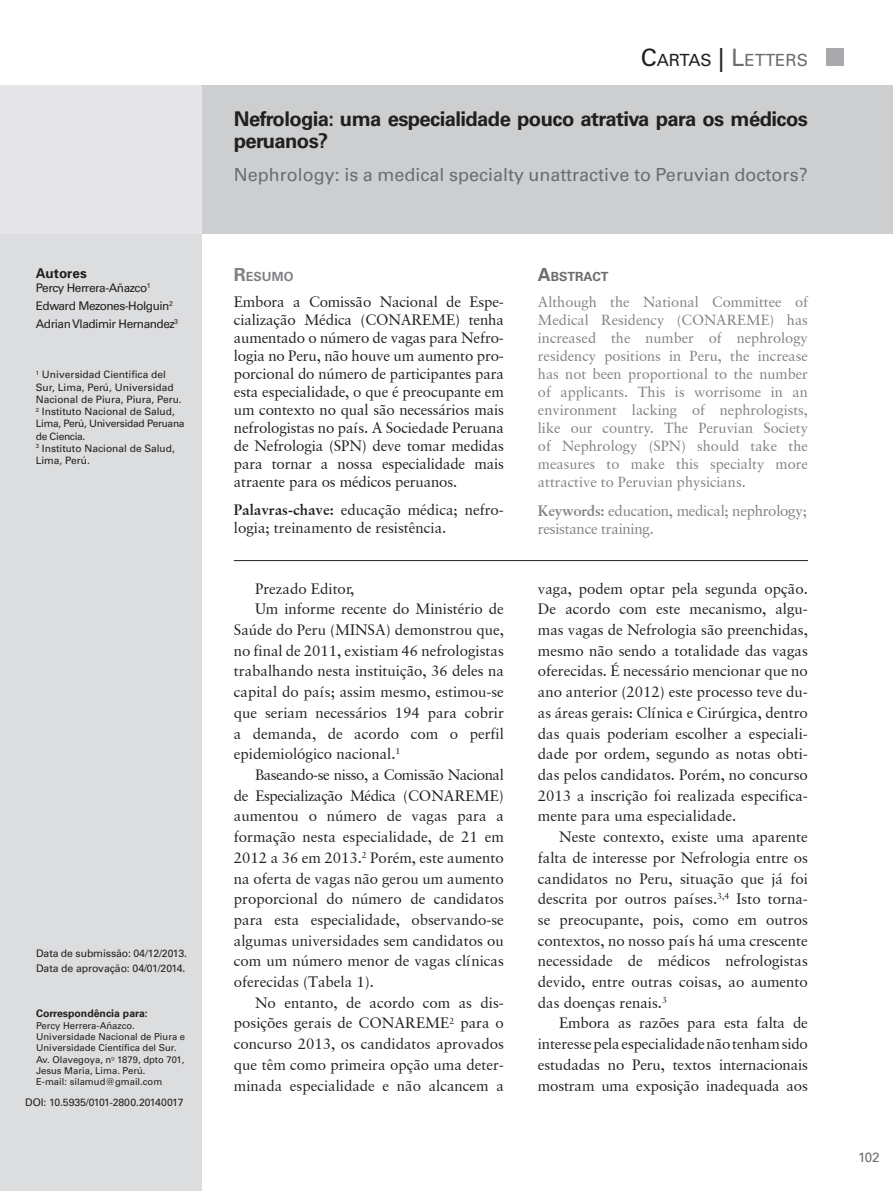
<style>
.page{position:relative;width:893px;height:1191px;background:#fff}
.page>*{position:absolute;margin:0;border:0;box-sizing:border-box;transform-origin:0 0}
.Título_Português{font:700 20.25px/22.5px "Univers LT Std";letter-spacing:-.03em;color:#231f20}
.Title_Inglês{font:18px "Univers LT Std";color:#6c6d70}
.t1{font:16.8px "Univers LT Std";color:#6c6d70}
.Texto{font:15px/20.7px "Garamond Retrospective S Si";color:#231f20;text-align:justify}
.Abstract{font:15px/18px "Garamond Retrospective S Si";color:#231f20}
.Resumo{font:15px/18px "Garamond Retrospective S Si";letter-spacing:-.02em;color:#808285}
.Resumo-2{font:14.55px/18px "Garamond Retrospective S Si";color:#808285;text-align:justify}
.Tópico__Autores{font:13.5px "Univers 65 Bold";color:#231f20}
.t2{font:13.5px "Univers LT Std";color:#6c6d70}
.Intertilulo__Resumo{font:700 12.6px "Univers LT Std";color:#6c6d70}
.Intertilulo__Resumo-2{font:700 12.6px "Univers LT Std";color:#808285}
.Nome_dos_autores{font:11.85px "Univers LT Std";letter-spacing:-.04em;color:#231f20}
.Data_de_subs_aprova{font:10.5px "Univers LT Std";letter-spacing:-.01em;color:#231f20}
.Autor_correspondente{font:10.5px "Univers LT Std";letter-spacing:-.01em;color:#231f20}
.Correspondência_para{font:700 10.5px "Univers LT Std";color:#231f20}
.Afiliações{font:10.2px/12.3px "Univers LT Std";color:#231f20}
.Afiliações-2{font:10.2px/12.3px "Univers LT Std";letter-spacing:-.03em;color:#231f20}
.Autor_correspondente-2{font:9.45px/11.4px "Univers LT Std";color:#231f20}
.s1{font-family:"Gatineau Plain"}
.s2{font-size:24px;color:#231f20}
.s3{color:#231f20}
.s4{font-size:24px}
.s5{font-size:18px}
.s6{font-weight:700}
</style>
<div class="page">
<div style="left:0;top:85px;width:202px;height:1106px;background:#dcdddf"></div>
<div style="left:0;top:85px;width:893px;height:149px;background:linear-gradient(to right,#e0e0e2,#c6c7c9)"></div>
<div style="left:826px;top:49px;width:17px;height:17px;background:#a8a9ad"></div>
<hr style="left:234px;top:560px;width:574px;height:1px;background:#231f20">
<p class="Tópico__Autores" style="left:36px;top:265px;width:53px">Autores</p>
<p class="Nome_dos_autores" style="left:36px;top:280px;width:116px">Percy Herrera-Añazco<sup>1</sup></p>
<p class="Nome_dos_autores" style="left:36px;top:299px;width:139px">Edward Mezones-Holguin<sup>2</sup></p>
<p class="Nome_dos_autores" style="left:36px;top:317px;width:144px">Adrian Vladimir Hernandez<sup>3</sup></p>
<p class="Afiliações" style="left:36px;top:368px;width:147px"><sup>1</sup> Universidad Científica del<br>Sur, Lima, Perú, Universidad<br>Nacional de Piura, Piura, Peru.</p>
<p class="Afiliações-2" style="left:36px;top:405px;width:150px"><sup>2</sup> Instituto Nacional de Salud,<br>Lima, Perú, Universidad Peruana de Ciencia.</p>
<p class="Afiliações" style="left:36px;top:442px;width:141px"><sup>3</sup> Instituto Nacional de Salud,<br>Lima, Perú.</p>
<p class="Data_de_subs_aprova" style="left:36px;top:946px;width:152px">Data de submissão: 04/12/2013.</p>
<p class="Data_de_subs_aprova" style="left:36px;top:962px;width:151px">Data de aprovação: 04/01/2014.</p>
<p class="Correspondência_para" style="left:36px;top:1007px;width:113px">Correspondência para:</p>
<p class="Autor_correspondente-2" style="left:36px;top:1019px;width:100px">Percy Herrera-Añazco.</p>
<p class="Autor_correspondente-2" style="left:36px;top:1031px;width:151px">Universidade Nacional de Piura e<br>Universidade Científica del Sur.</p>
<p class="Autor_correspondente-2" style="left:36px;top:1053px;width:150px">Av. Olavegoya, n<span class="s1">º</span> 1879, dpto 701,<br>Jesus Maria, Lima. Perú.</p>
<p class="Autor_correspondente-2" style="left:36px;top:1076px;width:128px">E-mail: silamud@gmail.com</p>
<p class="Autor_correspondente" style="left:25px;top:1096px;width:160px">DOI: 10.5935/0101-2800.20140017</p>
<p class="t1" style="left:641px;top:50px;width:169px"><span class="s2">C</span><span class="s3">ARTAS</span> <span class="s2">|</span> <span class="s4">L</span> ETTERS</p>
<p class="Título_Português" style="left:234px;top:108px;width:576px">Nefrologia: uma especialidade pouco atrativa para os médicos peruanos?</p>
<p class="Title_Inglês" style="left:234px;top:163px;width:575px">Nephrology: is a medical specialty unattractive to Peruvian doctors?</p>
<p class="Intertilulo__Resumo-2" style="left:234px;top:269px;width:61px"><span class="s5">R</span>ESUMO</p>
<p class="Abstract" style="left:234px;top:293px;width:272px;text-align:justify">Embora a Comissão Nacional de Espe&shy;cialização Médica (CONAREME) tenha aumentado o número de vagas para Nefro&shy;logia no Peru, não houve um aumento pro&shy;porcional do número de participantes para esta especialidade, o que é preocupante em um contexto no qual são necessários mais nefrologistas no país. A Sociedade Peruana de Nefrologia (SPN) deve tomar medidas para tornar a nossa especialidade mais atraente para os médicos peruanos.</p>
<p class="Abstract" style="left:234px;top:501px;width:271px"><span class="s6">Palavras-chave:</span> educação médica; nefro&shy;logia; treinamento de resistência.</p>
<p class="Texto" style="left:255px;top:578px;width:101px">Prezado Editor,</p>
<p class="Texto" style="left:234px;top:598px;width:272px;text-indent:21px">Um informe recente do Ministério de Saúde do Peru (MINSA) demonstrou que, no final de 2011, existiam 46 nefrologistas trabalhando nesta instituição, 36 deles na capital do país; assim mesmo, estimou-se que seriam necessários 194 para cobrir a demanda, de acordo com o perfil epidemiológico nacional.<sup>1</sup></p>
<p class="Texto" style="left:234px;top:764px;width:272px;text-indent:21px">Baseando-se nisso, a Comissão Nacional de Especialização Médica (CONAREME) aumentou o número de vagas para a formação nesta especialidade, de 21 em 2012 a 36 em 2013.<sup>2</sup> Porém, este aumento na oferta de vagas não gerou um aumento proporcional do número de candidatos para esta especialidade, observando-se algumas universidades sem candidatos ou com um número menor de vagas clínicas oferecidas (Tabela 1).</p>
<p class="Texto" style="left:234px;top:992px;width:272px;text-indent:21px">No entanto, de acordo com as dis&shy;posições gerais de CONAREME<sup>2</sup> para o concurso 2013, os candidatos aprovados que têm como primeira opção uma deter&shy;minada especialidade e não alcancem a</p>
<p class="Intertilulo__Resumo" style="left:538px;top:269px;width:72px"><span class="s5">A</span>BSTRACT</p>
<p class="Resumo-2" style="left:538px;top:292px;width:272px">Although the National Committee of Medical Residency (CONAREME) has increased the number of nephrology residency positions in Peru, the increase has not been proportional to the number of applicants. This is worrisome in an environment lacking of nephrologists, like our country. The Peruvian Society of Nephrology (SPN) should take the measures to make this specialty more attractive to Peruvian physicians.</p>
<p class="Resumo" style="left:538px;top:501px;width:270px"><span class="s6">Keywords:</span> education, medical; nephrology; resistance training.</p>
<p class="Texto" style="left:538px;top:578px;width:272px">vaga, podem optar pela segunda opção.<br>De acordo com este mecanismo, algu&shy;mas vagas de Nefrologia são preenchidas, mesmo não sendo a totalidade das vagas oferecidas. É necessário mencionar que no ano anterior (2012) este processo teve du&shy;as áreas gerais: Clínica e Cirúrgica, dentro das quais poderiam escolher a especiali&shy;dade por ordem, segundo as notas obti&shy;das pelos candidatos. Porém, no concurso 2013 a inscrição foi realizada especifica&shy;mente para uma especialidade.</p>
<p class="Texto" style="left:538px;top:826px;width:272px;text-indent:21px">Neste contexto, existe uma aparente falta de interesse por Nefrologia entre os candidatos no Peru, situação que já foi descrita por outros países.<sup>3,4</sup> Isto torna&shy;se preocupante, pois, como em outros contextos, no nosso país há uma crescente necessidade de médicos nefrologistas devido, entre outras coisas, ao aumento das doenças renais.<sup>3</sup></p>
<p class="Texto" style="left:538px;top:1012px;width:271px;text-indent:21px">Embora as razões para esta falta de interesse pela especialidade não tenham sido estudadas no Peru, textos internacionais mostram uma exposição inadequada aos</p>
<p class="t2" style="left:858px;top:1149px;width:23px">102</p>
</div>
